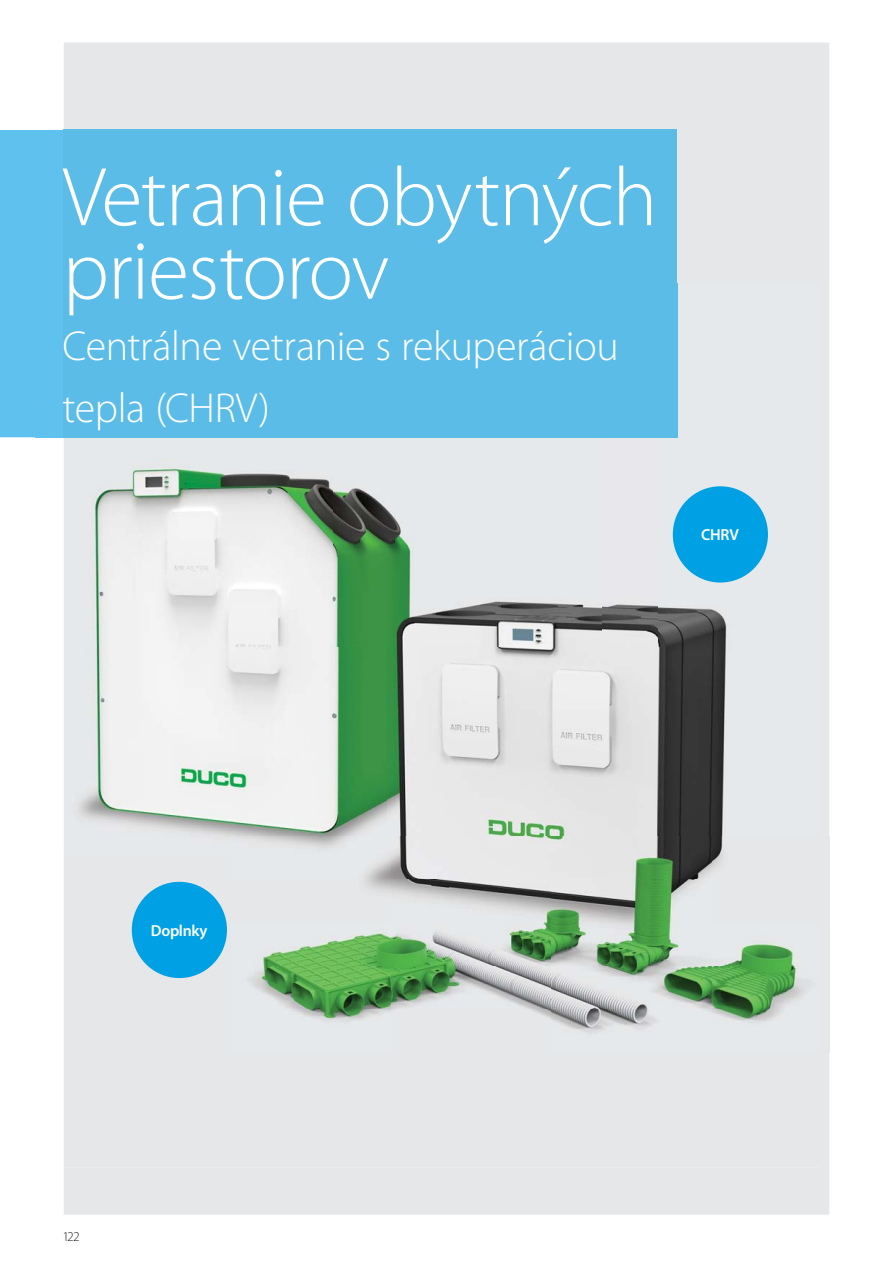
<style>
.page{position:relative;width:893px;height:1263px;background:#fff}
.page>*{position:absolute;margin:0;border:0;box-sizing:border-box;transform-origin:0 0}
.t1{font:300 84px/73.5px "Myriad Pro";letter-spacing:-.015em;color:#fff}
.t2{font:300 42px/61.5px "Myriad Pro";letter-spacing:-.01em;color:#fff}
.t3{font:600 16.05px "Myriad Pro";letter-spacing:-.02em;color:#fff}
.t4{font:300 13.5px "Myriad Pro";color:#231f20}
</style>
<div class="page">
<div style="left:64px;top:43px;width:765px;height:1172px;background:#e6e7e8"></div>
<img style="left:658px;top:284px;width:161px;height:553px">
<img style="left:64px;top:437px;width:539px;height:419px">
<img style="left:603px;top:437px;width:55px;height:400px">
<div style="left:64px;top:856px;width:215px;height:311px;background:#e6e7e8"></div>
<div style="left:279px;top:1053px;width:540px;height:114px;background:#e6e7e8"></div>
<img style="left:233px;top:880px;width:159px;height:173px">
<img style="left:231px;top:880px;width:2px;height:173px">
<div style="left:819px;top:837px;width:11px;height:216px;background:#e6e7e8"></div>
<img style="left:231px;top:837px;width:588px;height:43px">
<img style="left:392px;top:880px;width:427px;height:173px">
<div style="left:0;top:130px;width:64px;height:307px;background:#5fc1ee"></div>
<div style="left:64px;top:130px;width:613px;height:154px;background:#5bbce8"></div>
<div style="left:64px;top:284px;width:613px;height:153px;background:#5bbce8"></div>
<div style="left:673px;top:486px;width:95px;height:96px;background:#00a0e4;border-radius:50%"></div>
<div style="left:132px;top:882px;width:95px;height:96px;background:#00a0e4;border-radius:50%"></div>
<h1 class="t1" style="left:63px;top:169px;width:596px">Vetranie obytných priestorov</h1>
<p class="t2" style="left:63px;top:320px;width:558px">Centrálne vetranie s rekuperáciou tepla (CHRV)</p>
<p class="t3" style="left:701px;top:529px;width:39px">CHRV</p>
<p class="t3" style="left:151px;top:924px;width:58px">Doplnky</p>
<p class="t4" style="left:64px;top:1232px;width:17px">122</p>
</div>
